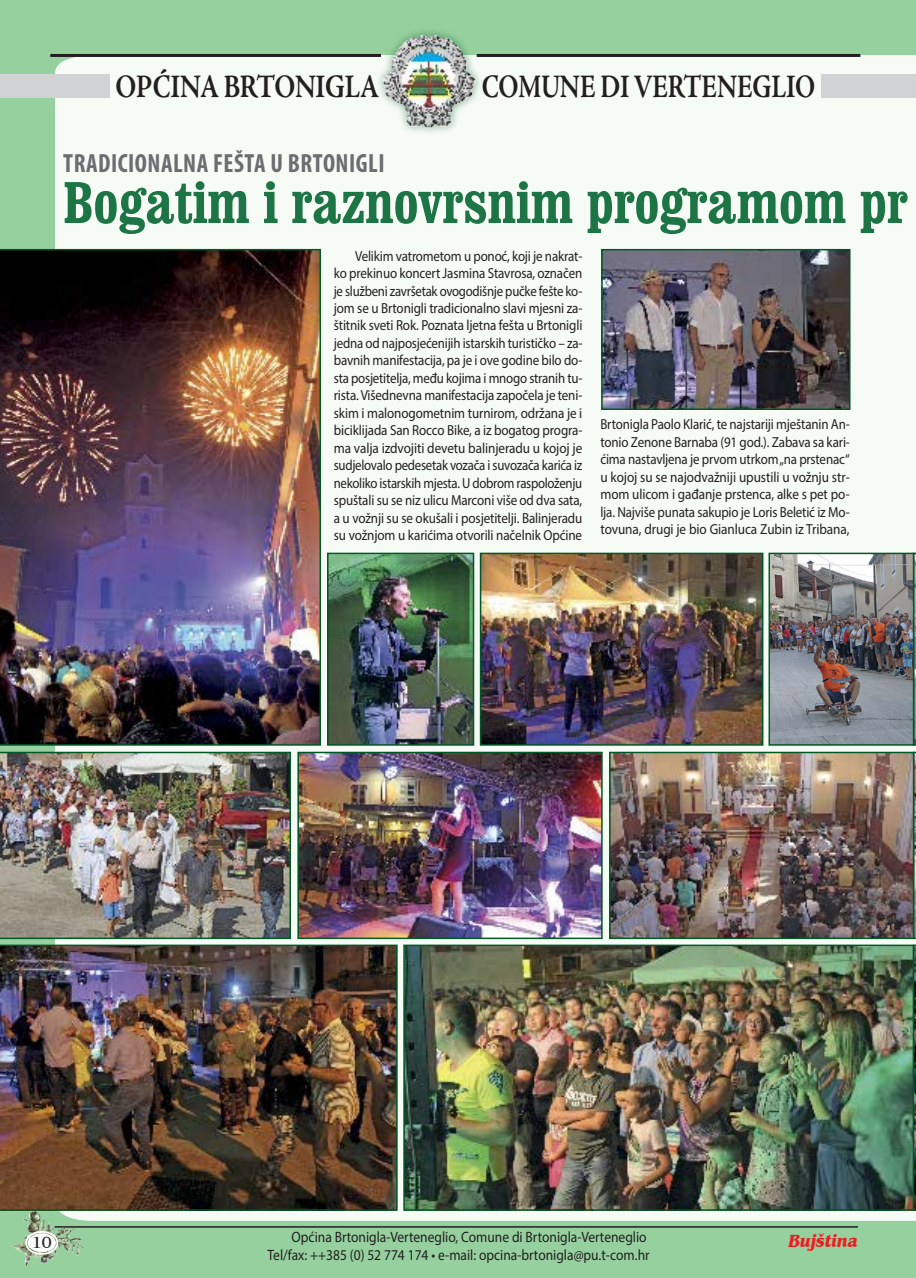
<style>
.page{position:relative;width:916px;height:1278px;background:#fff}
.page>*{position:absolute;margin:0;border:0;box-sizing:border-box;transform-origin:0 0}
.t1{font:700 condensed 57.75px "Clarendon BT";color:#1d7545}
.t2{font:700 33px "Adobe Jenson Pro";letter-spacing:-.01em;color:#231f20;scale:.77 1}
.t3{font:700 33px "Adobe Jenson Pro";letter-spacing:-.01em;color:#231f20;scale:.8 1}
.t4{font:700 condensed 26.4px "Myriad Pro";letter-spacing:.02em;color:#6c6d70;scale:.95 1}
.t5{font:italic 700 18px "Benguiat IT Cby BT";color:#ee1d23;scale:.9 1}
.t6{font:16.5px "Benguiat IT Cby BT";color:#231f20}
.t7{font:15px/18px "Myriad Pro";color:#231f20;text-align:right;scale:.9 1}
.t8{font:14.55px/17.4px "Myriad Pro";letter-spacing:-.01em;color:#231f20;text-align:justify;scale:.89 1}
</style>
<div class="page">
<div style="left:0;top:0;width:916px;height:1277px;background:#96d09e"></div>
<div style="left:55px;top:55px;width:861px;height:1165px;background:#f6fbf6"></div>
<div style="left:0;top:74px;width:109px;height:24px;background:#d1d2d4"></div>
<div style="left:375px;top:26px;width:109px;height:111px;background:#005824;opacity:.5"></div>
<img style="left:379px;top:32px;width:101px;height:100px">
<hr style="left:50px;top:54px;width:331px;height:3px;background:#231f20">
<hr style="left:477px;top:54px;width:383px;height:3px;background:#231f20">
<div style="left:821px;top:74px;width:92px;height:24px;background:#d1d2d4"></div>
<hr style="left:913px;top:74px;width:3px;height:24px;background:#d1d2d4">
<img style="left:0;top:249px;width:321px;height:496px">
<img style="left:771px;top:555px;width:140px;height:187px">
<svg style="left:914px;top:552px;width:2px;height:193px"></svg>
<img style="left:330px;top:555px;width:141px;height:187px">
<div style="left:327px;top:552px;width:147px;height:193px;border:2px solid #005824"></div>
<img style="left:483px;top:555px;width:277px;height:187px">
<div style="left:480px;top:552px;width:283px;height:193px;border:2px solid #005824"></div>
<div style="left:768px;top:552px;width:146px;height:193px;border:2px solid #005824"></div>
<img style="left:0;top:944px;width:398px;height:266px">
<img style="left:406px;top:947px;width:505px;height:260px">
<div style="left:403px;top:944px;width:511px;height:266px;border:2px solid #005824"></div>
<svg style="left:913px;top:944px;width:3px;height:266px"></svg>
<img style="left:612px;top:754px;width:299px;height:181px">
<svg style="left:914px;top:751px;width:2px;height:187px"></svg>
<img style="left:604px;top:252px;width:243px;height:155px">
<div style="left:601px;top:249px;width:249px;height:161px;border:2px solid #005824"></div>
<img style="left:0;top:751px;width:291px;height:187px">
<img style="left:300px;top:754px;width:300px;height:181px">
<div style="left:297px;top:751px;width:306px;height:187px;border:2px solid #005824"></div>
<div style="left:609px;top:751px;width:305px;height:187px;border:2px solid #005824"></div>
<hr style="left:55px;top:1225px;width:803px;height:2px;background:#231f20">
<img style="left:12px;top:1209px;width:72px;height:57px">
<div style="left:28px;top:1233px;width:27px;height:18px;background:#fff;border-radius:50%"></div>
<div style="left:25px;top:1230px;width:33px;height:24px;border:2px solid #fff;border-radius:50%"></div>
<div style="left:28px;top:1233px;width:28px;height:18px;border:1px solid #fff;border-radius:50%"></div>
<div style="left:30px;top:1234px;width:24px;height:16px;border:2px solid #fff;border-radius:50%"></div>
<h2 class="t3" style="left:116px;top:68px;width:331px">OPĆINA BRTONIGLA</h2>
<h2 class="t2" style="left:482px;top:68px;width:435px">COMUNE DI VERTENEGLIO</h2>
<h3 class="t4" style="left:63px;top:147px;width:340px">TRADICIONALNA FEŠTA U BRTONIGLI</h3>
<h1 class="t1" style="left:63px;top:167px;width:846px">Bogatim i raznovrsnim programom pr</h1>
<p class="t8" style="left:334px;top:247px;width:281px;text-indent:21px">Velikim vatrometom u ponoć, koji je nakrat&shy;ko prekinuo koncert Jasmina Stavrosa, označen je službeni završetak ovogodišnje pučke fešte ko&shy;jom se u Brtonigli tradicionalno slavi mjesni za&shy;štitnik sveti Rok. Poznata ljetna fešta u Brtonigli jedna od najposjećenijih istarskih turističko – za&shy;bavnih manifestacija, pa je i ove godine bilo do&shy;sta posjetitelja, među kojima i mnogo stranih tu&shy;rista. Višednevna manifestacija započela je teni&shy;skim i malonogometnim turnirom, održana je i biciklijada San Rocco Bike, a iz bogatog progra&shy;ma valja izdvojiti devetu balinjeradu u kojoj je sudjelovalo pedesetak vozača i suvozača karića iz nekoliko istarskih mjesta. U dobrom raspoloženju spuštali su se niz ulicu Marconi više od dva sata, a u vožnji su se okušali i posjetitelji. Balinjeradu su vožnjom u karićima otvorili načelnik Općine</p>
<p class="t8" style="left:600px;top:415px;width:282px">Brtonigla Paolo Klarić, te najstariji mještanin An&shy;tonio Zenone Barnaba (91 god.). Zabava sa kari&shy;ćima nastavljena je prvom utrkom „na prstenac“ u kojoj su se najodvažniji upustili u vožnju str&shy;mom ulicom i gađanje prstenca, alke s pet po&shy;lja. Najviše punata sakupio je Loris Beletić iz Mo&shy;tovuna, drugi je bio Gianluca Zubin iz Tribana,</p>
<p class="t7" style="left:267px;top:1227px;width:426px">Općina Brtonigla-Verteneglio, Comune di Brtonigla-Verteneglio<br>Tel/fax: ++385 (0) 52 774 174 • e-mail: opcina-brtonigla@pu.t-com.hr</p>
<p class="t6" style="left:32px;top:1232px;width:21px">10</p>
<p class="t5" style="left:788px;top:1229px;width:79px">Bujština</p>
</div>
